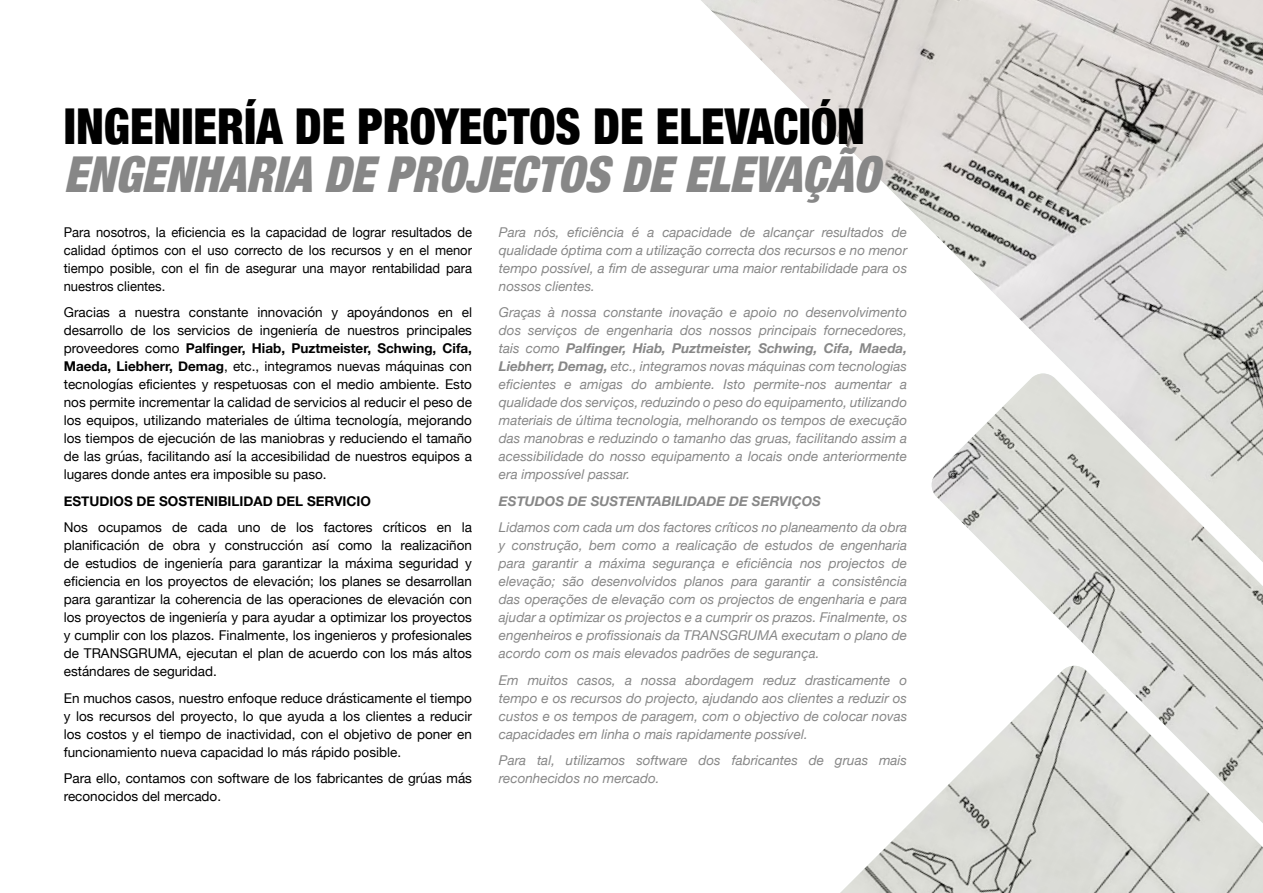
<style>
.page{position:relative;width:1263px;height:893px;background:#fff}
.page>*{position:absolute;margin:0;border:0;box-sizing:border-box;transform-origin:0 0}
.t1{font:900 condensed 49.5px "Helvetica Neue";color:#000;scale:.95 1}
.t2{font:italic 900 condensed 49.5px "Helvetica Neue";color:#878787;scale:.95 1}
.t3{font:italic 13.5px/18px "Helvetica Neue";color:#878787;text-align:justify}
.t4{font:13.5px/18px "Helvetica Neue";color:#000;text-align:justify}
.t5{font:13.5px/18px "Helvetica Neue";color:#000;text-align:justify;scale:.96 1}
.t6{font:700 13.5px "Helvetica Neue";color:#000}
.t7{font:italic 700 13.5px "Helvetica Neue";color:#878787}
.s1{font-weight:700}
</style>
<div class="page">
<svg style="left:1002px;top:562px;width:261px;height:102px;fill:#ddded8"></svg>
<img style="left:701px;top:0;width:562px;height:562px">
<img style="left:840px;top:666px;width:423px;height:227px">
<h1 class="t1" style="left:64px;top:86px;width:845px">INGENIERÍA DE PROYECTOS DE ELEVACIÓN</h1>
<h1 class="t2" style="left:64px;top:134px;width:877px">ENGENHARIADEPROJECTOSDEELEVAÇÃO</h1>
<p class="t5" style="left:64px;top:224px;width:427px">Para nosotros, la eficiencia es la capacidad de lograr resultados de calidad óptimos con el uso correcto de los recursos y en el menor tiempo posible, con el fin de asegurar una mayor rentabilidad para nuestros clientes.</p>
<p class="t4" style="left:64px;top:304px;width:410px">Gracias a nuestra constante innovación y apoyándonos en el desarrollo de los servicios de ingeniería de nuestros principales proveedores como <span class="s1">Palfinger, Hiab, Puztmeister, Schwing, Cifa, Maeda, Liebherr, Demag</span>, etc., integramos nuevas máquinas con tecnologías eficientes y respetuosas con el medio ambiente. Esto nos permite incrementar la calidad de servicios al reducir el peso de los equipos, utilizando materiales de última tecnología, mejorando los tiempos de ejecución de las maniobras y reduciendo el tamaño de las grúas, facilitando así la accesibilidad de nuestros equipos a lugares donde antes era imposible su paso.</p>
<p class="t6" style="left:64px;top:490px;width:309px">ESTUDIOS DE SOSTENIBILIDAD DEL SERVICIO</p>
<p class="t4" style="left:64px;top:519px;width:410px">Nos ocupamos de cada uno de los factores críticos en la planificación de obra y construcción así como la realizaciñon de estudios de ingeniería para garantizar la máxima seguridad y eficiencia en los proyectos de elevación; los planes se desarrollan para garantizar la coherencia de las operaciones de elevación con los proyectos de ingeniería y para ayudar a optimizar los proyectos y cumplir con los plazos. Finalmente, los ingenieros y profesionales de TRANSGRUMA, ejecutan el plan de acuerdo con los más altos estándares de seguridad.</p>
<p class="t4" style="left:64px;top:690px;width:410px">En muchos casos, nuestro enfoque reduce drásticamente el tiempo y los recursos del proyecto, lo que ayuda a los clientes a reducir los costos y el tiempo de inactividad, con el objetivo de poner en funcionamiento nueva capacidad lo más rápido posible.</p>
<p class="t4" style="left:64px;top:770px;width:410px">Para ello, contamos con software de los fabricantes de grúas más reconocidos del mercado.</p>
<p class="t3" style="left:499px;top:224px;width:410px">Para nós, eficiência é a capacidade de alcançar resultados de qualidade óptima com a utilização correcta dos recursos e no menor tempo possível, a fim de assegurar uma maior rentabilidade para os nossos clientes.</p>
<p class="t3" style="left:499px;top:304px;width:410px">Graças à nossa constante inovação e apoio no desenvolvimento dos serviços de engenharia dos nossos principais fornecedores, tais como <span class="s1">Palfinger, Hiab, Puztmeister, Schwing, Cifa, Maeda, Liebherr, Demag,</span> etc., integramos novas máquinas com tecnologias eficientes e amigas do ambiente. Isto permite-nos aumentar a qualidade dos serviços, reduzindo o peso do equipamento, utilizando materiais de última tecnologia, melhorando os tempos de execução das manobras e reduzindo o tamanho das gruas, facilitando assim a acessibilidade do nosso equipamento a locais onde anteriormente era impossível passar.</p>
<p class="t7" style="left:499px;top:490px;width:324px">ESTUDOS DE SUSTENTABILIDADE DE SERVIÇOS</p>
<p class="t3" style="left:499px;top:519px;width:410px">Lidamos com cada um dos factores críticos no planeamento da obra y construção, bem como a realicação de estudos de engenharia para garantir a máxima segurança e eficiência nos projectos de elevação; são desenvolvidos planos para garantir a consistência das operações de elevação com os projectos de engenharia e para ajudar a optimizar os projectos e a cumprir os prazos. Finalmente, os engenheiros e profissionais da TRANSGRUMA executam o plano de acordo com os mais elevados padrões de segurança.</p>
<p class="t3" style="left:499px;top:672px;width:410px">Em muitos casos, a nossa abordagem reduz drasticamente o tempo e os recursos do projecto, ajudando aos clientes a reduzir os custos e os tempos de paragem, com o objectivo de colocar novas capacidades em linha o mais rapidamente possível.</p>
<p class="t3" style="left:499px;top:752px;width:410px">Para tal, utilizamos software dos fabricantes de gruas mais reconhecidos no mercado.</p>
</div>
